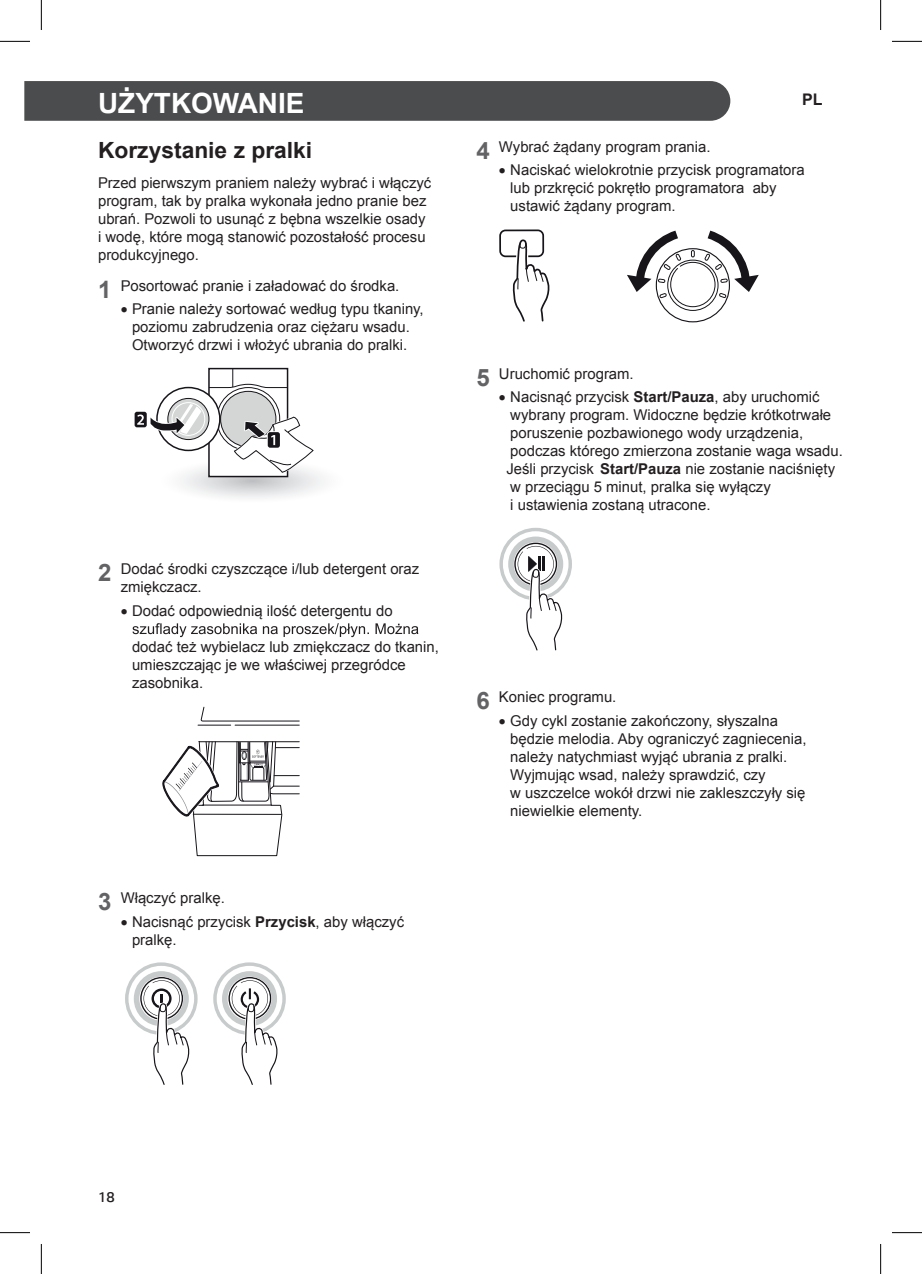
<style>
.page{position:relative;width:922px;height:1274px;background:#fff}
.page>*{position:absolute;margin:0;border:0;box-sizing:border-box;transform-origin:0 0}
.t1{font:700 27.8px "Arial";color:#fff}
.t2{font:700 22.4px "Arial";color:#231f20}
.t3{font:700 16px "Arial";color:#231f20}
.t4{font:300 16px "LG Smart";color:#231f20}
.t5{font:14.8px/18px "Arial";color:#231f20}
.s1{font-weight:700;font-size:24px;color:#636366}
.s2{font-weight:700}
</style>
<div class="page">
<div style="left:24px;top:81px;width:706px;height:40px;background:#4b4c4d"></div>
<svg style="left:211px;top:388px;width:74px;height:16px"></svg>
<div style="left:221px;top:391px;width:55px;height:55px;background:#d3d6d5;border-radius:50%"></div>
<svg style="left:157px;top:387px;width:63px;height:63px"></svg>
<svg style="left:168px;top:398px;width:41px;height:41px"></svg>
<div style="left:167px;top:398px;width:42px;height:42px;border:1px solid #17141a;border-radius:50%"></div>
<div style="left:172px;top:402px;width:33px;height:34px;border:1px solid #fff;border-radius:50%"></div>
<svg style="left:208px;top:368px;width:80px;height:20px"></svg>
<div style="left:134px;top:411px;width:14px;height:17px;border:2px solid #fff;border-radius:2px"></div>
<div style="left:135px;top:412px;width:12px;height:15px;background:#17141a;border-radius:2px"></div>
<svg style="left:137px;top:404px;width:187px;height:94px"></svg>
<svg style="left:132px;top:623px;width:286px;height:14px"></svg>
<hr style="left:235px;top:724px;width:64px;height:1px;background:#17141a">
<hr style="left:198px;top:724px;width:33px;height:1px;background:#17141a">
<svg style="left:201px;top:706px;width:98px;height:15px"></svg>
<svg style="left:162px;top:741px;width:138px;height:115px"></svg>
<svg style="left:125px;top:962px;width:72px;height:123px"></svg>
<svg style="left:213px;top:962px;width:73px;height:123px"></svg>
<svg style="left:499px;top:229px;width:51px;height:93px"></svg>
<svg style="left:656px;top:249px;width:73px;height:73px"></svg>
<svg style="left:627px;top:230px;width:132px;height:77px"></svg>
<svg style="left:499px;top:527px;width:73px;height:124px"></svg>
<hr style="left:0;top:41px;width:30px;height:1px;background:#000">
<hr style="left:892px;top:41px;width:30px;height:1px;background:#000">
<hr style="left:0;top:1232px;width:30px;height:1px;background:#000">
<hr style="left:892px;top:1232px;width:30px;height:1px;background:#000">
<hr style="left:41px;top:0;width:1px;height:30px;background:#000">
<hr style="left:41px;top:1243px;width:1px;height:30px;background:#000">
<hr style="left:880px;top:0;width:1px;height:30px;background:#000">
<hr style="left:880px;top:1243px;width:1px;height:30px;background:#000">
<h1 class="t1" style="left:98px;top:85px;width:208px">UŻYTKOWANIE</h1>
<p class="t3" style="left:802px;top:89px;width:22px">PL</p>
<h2 class="t2" style="left:98px;top:136px;width:216px">Korzystanie z pralki</h2>
<p class="t5" style="left:98px;top:174px;width:335px">Przed pierwszym praniem należy wybrać i włączyć program, tak by pralka wykonała jedno pranie bez ubrań. Pozwoli to usunąć z bębna wszelkie osady i wodę, które mogą stanowić pozostałość procesu produkcyjnego.</p>
<p class="t5" style="left:98px;top:277px;width:303px"><span class="s1">1</span> Posortować pranie i załadować do środka.</p>
<p class="t5" style="left:121px;top:300px;width:305px;text-align:center">• Pranie należy sortować według typu tkaniny, poziomu zabrudzenia oraz ciężaru wsadu.<br>Otworzyć drzwi i włożyć ubrania do pralki.</p>
<p class="t5" style="left:476px;top:138px;width:236px"><span class="s1">4</span> Wybrać żądany program prania.</p>
<p class="t5" style="left:510px;top:161px;width:296px;text-indent:-11px">• Naciskać wielokrotnie przycisk programatora lub przkręcić pokrętło programatora aby ustawić żądany program.</p>
<p class="t5" style="left:121px;top:560px;width:300px;text-indent:-23px"><span class="s1">2</span> Dodać środki czyszczące i/lub detergent oraz zmiękczacz.</p>
<p class="t5" style="left:121px;top:602px;width:273px">• Dodać odpowiednią ilość detergentu do</p>
<p class="t5" style="left:132px;top:638px;width:308px">dodać też wybielacz lub zmiękczacz do tkanin, umieszczając je we właściwej przegródce zasobnika.</p>
<p class="t5" style="left:98px;top:889px;width:128px"><span class="s1">3</span> Włączyć pralkę.</p>
<p class="t5" style="left:132px;top:912px;width:274px;text-indent:-11px">• Nacisnąć przycisk <span class="s2">Przycisk</span>, aby włączyć pralkę.</p>
<p class="t5" style="left:476px;top:364px;width:159px"><span class="s1">5</span> Uruchomić program.</p>
<p class="t5" style="left:506px;top:388px;width:338px;text-indent:-7px">• Nacisnąć przycisk <span class="s2">Start/Pauza</span>, aby uruchomić wybrany program. Widoczne będzie krótkotrwałe poruszenie pozbawionego wody urządzenia, podczas którego zmierzona zostanie waga wsadu.<br>Jeśli przycisk <span class="s2">Start/Pauza</span> nie zostanie naciśnięty w przeciągu 5 minut, pralka się wyłączy<br>i ustawienia zostaną utracone.</p>
<p class="t5" style="left:476px;top:688px;width:142px"><span class="s1">6</span> Koniec programu.</p>
<p class="t5" style="left:510px;top:711px;width:298px;text-indent:-11px">• Gdy cykl zostanie zakończony, słyszalna będzie melodia. Aby ograniczyć zagniecenia, należy natychmiast wyjąć ubrania z pralki.<br>Wyjmując wsad, należy sprawdzić, czy<br>w uszczelce wokół drzwi nie zakleszczyły się niewielkie elementy.</p>
<p class="t4" style="left:98px;top:1188px;width:18px">18</p>
</div>
